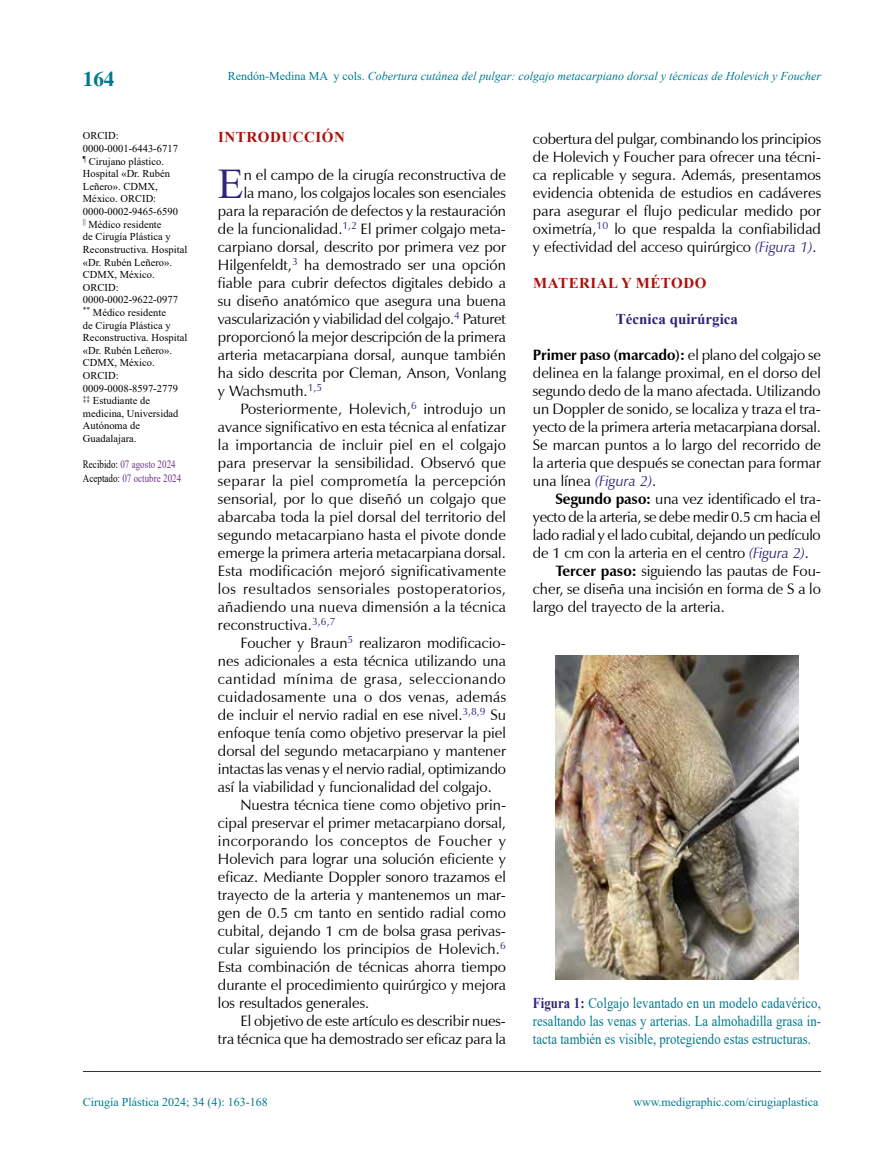
<style>
.page{position:relative;width:893px;height:1170px;background:#fff}
.page>*{position:absolute;margin:0;border:0;box-sizing:border-box;transform-origin:0 0}
.t1{font:42.15px "Times New Roman";color:#2e247a}
.t2{font:700 21px "Times";color:#007a8d}
.t3{font:15px/18px "Zapf Humanist 601 BT";color:#000;text-align:justify}
.t4{font:15px/18px "Times New Roman";color:#007a8d;text-align:justify;scale:.85 1}
.t5{font:15px "Zapf Humanist 601 BT";letter-spacing:-.02em;color:#000}
.t6{font:15px "Zapf Humanist 601 BT";letter-spacing:.035em;color:#000}
.t7{font:15px "Zapf Humanist 601 BT";letter-spacing:.02em;color:#000}
.t8{font:15px "Zapf Humanist 601 BT";letter-spacing:.03em;color:#000}
.t9{font:700 15px "Times New Roman";letter-spacing:.035em;color:#ae0f0a}
.t10{font:700 15px "Times New Roman";color:#2e247a}
.t11{font:italic 12px "Times New Roman";color:#007a8d}
.t12{font:12px "Times New Roman";color:#007a8d}
.t13{font:11.25px/13.5px "Times New Roman";color:#6e368c;scale:.8 1}
.t14{font:10.5px/12.6px "Times New Roman";color:#000}
.s1{color:#000}
.s2{font-style:normal}
.s3{font-style:italic;color:#2e247a}
.s4{font-weight:700}
.s5{font-weight:700;color:#2e247a}
</style>
<div class="page">
<hr style="left:83px;top:1071px;width:738px;height:1px;background:#2e247a">
<img style="left:555px;top:655px;width:243px;height:324px">
<h2 class="t2" style="left:83px;top:67px;width:33px">164</h2>
<p class="t14" style="left:83px;top:129px;width:106px">ORCID:<br>0000-0001-6443-6717<br><sup>¶</sup> Cirujano plástico.<br>Hospital «Dr. Rubén<br>Leñero». CDMX,<br>México. ORCID:<br>0000-0002-9465-6590<br><sup>||</sup> Médico residente<br>de Cirugía Plástica y<br>Reconstructiva. Hospital «Dr. Rubén Leñero».<br>CDMX, México.<br>ORCID:<br>0000-0002-9622-0977 <sup>**</sup> Médico residente<br>de Cirugía Plástica y<br>Reconstructiva. Hospital «Dr. Rubén Leñero».<br>CDMX, México.<br>ORCID:<br>0009-0008-8597-2779 <sup>‡‡</sup> Estudiante de medicina, Universidad<br>Autónoma de<br>Guadalajara.</p>
<p class="t13" style="left:83px;top:457px;width:124px"><span class="s1">Recibido:</span> 07 agosto 2024<br><span class="s1">Aceptado:</span> 07 octubre 2024</p>
<p class="t11" style="left:228px;top:68px;width:595px"><span class="s2">Rendón-Medina MA y cols.</span> Cobertura cutánea del pulgar: colgajo metacarpiano dorsal y técnicas de Holevich y Foucher</p>
<p class="t9" style="left:218px;top:126px;width:128px">INTRODUCCIÓN</p>
<h1 class="t1" style="left:218px;top:154px;width:27px">E</h1>
<p class="t3" style="left:244px;top:165px;width:264px">n el campo de la cirugía reconstructiva de</p>
<p class="t3" style="left:244px;top:183px;width:264px">la mano, los colgajos locales son esenciales</p>
<p class="t3" style="left:218px;top:201px;width:290px">para la reparación de defectos y la restauración</p>
<p class="t3" style="left:218px;top:219px;width:290px">de la funcionalidad.<sup>1,2</sup> El primer colgajo meta-</p>
<p class="t3" style="left:218px;top:237px;width:289px">carpiano dorsal, descrito por primera vez por</p>
<p class="t3" style="left:218px;top:255px;width:289px">Hilgenfeldt,<sup>3</sup> ha demostrado ser una opción</p>
<p class="t3" style="left:218px;top:273px;width:290px">fiable para cubrir defectos digitales debido a</p>
<p class="t3" style="left:218px;top:291px;width:290px">su diseño anatómico que asegura una buena</p>
<p class="t3" style="left:218px;top:309px;width:289px">vascularización y viabilidad del colgajo.<sup>4</sup> Paturet</p>
<p class="t3" style="left:218px;top:327px;width:290px">proporcionó la mejor descripción de la primera</p>
<p class="t3" style="left:218px;top:345px;width:290px">arteria metacarpiana dorsal, aunque también</p>
<p class="t3" style="left:218px;top:363px;width:290px">ha sido descrita por Cleman, Anson, Vonlang</p>
<p class="t3" style="left:218px;top:381px;width:106px">y Wachsmuth.<sup>1,5</sup></p>
<p class="t3" style="left:240px;top:399px;width:267px">Posteriormente, Holevich,<sup>6</sup> introdujo un</p>
<p class="t3" style="left:218px;top:417px;width:290px">avance significativo en esta técnica al enfatizar</p>
<p class="t3" style="left:218px;top:435px;width:290px">la importancia de incluir piel en el colgajo</p>
<p class="t3" style="left:218px;top:453px;width:290px">para preservar la sensibilidad. Observó que</p>
<p class="t7" style="left:218px;top:471px;width:290px">separar la piel comprometía la percepción</p>
<p class="t3" style="left:218px;top:489px;width:290px">sensorial, por lo que diseñó un colgajo que</p>
<p class="t3" style="left:218px;top:507px;width:290px">abarcaba toda la piel dorsal del territorio del</p>
<p class="t3" style="left:218px;top:525px;width:290px">segundo metacarpiano hasta el pivote donde</p>
<p class="t3" style="left:218px;top:543px;width:289px">emerge la primera arteria metacarpiana dorsal.</p>
<p class="t3" style="left:218px;top:561px;width:290px">Esta modificación mejoró significativamente</p>
<p class="t6" style="left:218px;top:579px;width:290px">los resultados sensoriales postoperatorios,</p>
<p class="t3" style="left:218px;top:597px;width:290px">añadiendo una nueva dimensión a la técnica</p>
<p class="t3" style="left:218px;top:615px;width:119px">reconstructiva.<sup>3,6,7</sup></p>
<p class="t3" style="left:240px;top:633px;width:267px">Foucher y Braun<sup>5</sup> realizaron modificacio-</p>
<p class="t3" style="left:218px;top:651px;width:290px">nes adicionales a esta técnica utilizando una</p>
<p class="t6" style="left:218px;top:669px;width:289px">cantidad mínima de grasa, seleccionando</p>
<p class="t7" style="left:218px;top:687px;width:290px">cuidadosamente una o dos venas, además</p>
<p class="t3" style="left:218px;top:705px;width:290px">de incluir el nervio radial en ese nivel.<sup>3,8,9</sup> Su</p>
<p class="t3" style="left:218px;top:723px;width:289px">enfoque tenía como objetivo preservar la piel</p>
<p class="t3" style="left:218px;top:741px;width:290px">dorsal del segundo metacarpiano y mantener</p>
<p class="t3" style="left:218px;top:759px;width:290px">intactas las venas y el nervio radial, optimizando</p>
<p class="t3" style="left:218px;top:777px;width:275px">así la viabilidad y funcionalidad del colgajo.</p>
<p class="t3" style="left:240px;top:795px;width:267px">Nuestra técnica tiene como objetivo prin-</p>
<p class="t3" style="left:218px;top:813px;width:290px">cipal preservar el primer metacarpiano dorsal,</p>
<p class="t8" style="left:218px;top:831px;width:290px">incorporando los conceptos de Foucher y</p>
<p class="t3" style="left:218px;top:849px;width:290px">Holevich para lograr una solución eficiente y</p>
<p class="t3" style="left:218px;top:867px;width:290px">eficaz. Mediante Doppler sonoro trazamos el</p>
<p class="t3" style="left:218px;top:885px;width:289px">trayecto de la arteria y mantenemos un mar-</p>
<p class="t3" style="left:218px;top:903px;width:289px">gen de 0.5 cm tanto en sentido radial como</p>
<p class="t3" style="left:218px;top:921px;width:289px">cubital, dejando 1 cm de bolsa grasa perivas-</p>
<p class="t3" style="left:218px;top:939px;width:289px">cular siguiendo los principios de Holevich.<sup>6</sup></p>
<p class="t3" style="left:218px;top:957px;width:289px">Esta combinación de técnicas ahorra tiempo</p>
<p class="t3" style="left:218px;top:975px;width:290px">durante el procedimiento quirúrgico y mejora</p>
<p class="t3" style="left:218px;top:993px;width:153px">los resultados generales.</p>
<p class="t3" style="left:240px;top:1011px;width:267px">El objetivo de este artículo es describir nues-</p>
<p class="t3" style="left:218px;top:1029px;width:290px">tra técnica que ha demostrado ser eficaz para la</p>
<p class="t3" style="left:533px;top:129px;width:290px">cobertura del pulgar, combinando los principios de Holevich y Foucher para ofrecer una técni&shy;ca replicable y segura. Además, presentamos evidencia obtenida de estudios en cadáveres para asegurar el flujo pedicular medido por oximetría,<sup>10</sup> lo que respalda la confiabilidad y efectividad del acceso quirúrgico <span class="s3">(Figura 1)</span>.</p>
<p class="t9" style="left:533px;top:272px;width:175px">MATERIAL Y MÉTODO</p>
<p class="t10" style="left:616px;top:308px;width:124px">Técnica quirúrgica</p>
<p class="t3" style="left:533px;top:345px;width:290px"><span class="s4">Primer paso (marcado):</span> el plano del colgajo se delinea en la falange proximal, en el dorso del segundo dedo de la mano afectada. Utilizando un Doppler de sonido, se localiza y traza el tra&shy;yecto de la primera arteria metacarpiana dorsal.<br>Se marcan puntos a lo largo del recorrido de la arteria que después se conectan para formar una línea <span class="s3">(Figura 2)</span>.</p>
<p class="t3" style="left:555px;top:489px;width:267px"><span class="s4">Segundo paso:</span> una vez identificado el tra-</p>
<p class="t5" style="left:533px;top:507px;width:289px">yecto de la arteria, se debe medir 0.5 cm hacia el</p>
<p class="t5" style="left:533px;top:525px;width:289px">lado radial y el lado cubital, dejando un pedículo</p>
<p class="t3" style="left:533px;top:543px;width:278px">de 1 cm con la arteria en el centro <span class="s3">(Figura 2)</span>.</p>
<p class="t3" style="left:555px;top:561px;width:267px"><span class="s4">Tercer paso:</span> siguiendo las pautas de Fou-</p>
<p class="t3" style="left:533px;top:579px;width:290px">cher, se diseña una incisión en forma de S a lo</p>
<p class="t3" style="left:533px;top:597px;width:193px">largo del trayecto de la arteria.</p>
<p class="t4" style="left:533px;top:993px;width:340px"><span class="s5">Figura 1:</span> Colgajo levantado en un modelo cadavérico, resaltando las venas y arterias. La almohadilla grasa in&shy;tacta también es visible, protegiendo estas estructuras.</p>
<p class="t12" style="left:83px;top:1093px;width:186px">Cirugía Plástica 2024; 34 (4): 163-168</p>
<p class="t12" style="left:633px;top:1093px;width:187px">www.medigraphic.com/cirugiaplastica</p>
</div>
